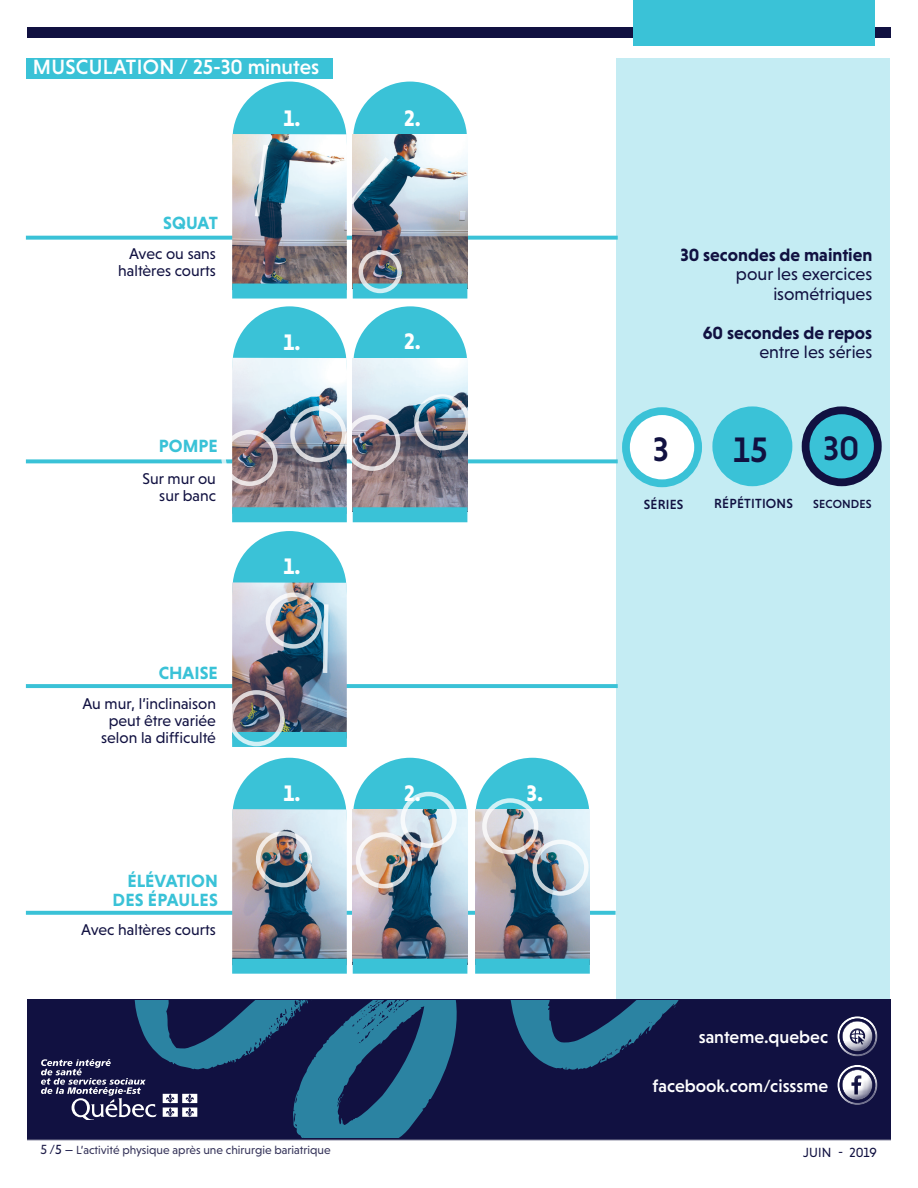
<style>
.page{position:relative;width:918px;height:1188px;background:#fff}
.page>*{position:absolute;margin:0;border:0;box-sizing:border-box;transform-origin:0 0}
.t1{font:500 36px "Niveau Grotesk";color:#111141}
.t2{font:500 34.5px "Niveau Grotesk";color:#111141}
.t3{font:700 22.95px "Niveau Grotesk";color:#fff}
.t4{font:500 21px "Niveau Grotesk";letter-spacing:.005em;color:#fff}
.t5{font:18px/19.5px "Niveau Grotesk";color:#111141;text-align:right}
.t6{font:700 18px "Niveau Grotesk";color:#111141}
.t7{font:700 18px/19.5px "Niveau Grotesk";color:#3ac2d7;text-align:right}
.t8{font:500 18px "Niveau Grotesk";color:#fff}
.t9{font:15.9px/17.2px "Niveau Grotesk";color:#111141;text-align:right}
.t10{font:500 13.5px "Niveau Grotesk";letter-spacing:.015em;color:#111141}
.t11{font:13.5px "Niveau Grotesk";letter-spacing:.005em;color:#111141}
.t12{font:12px "Niveau Grotesk";color:#353359}
.t13{font:500 12px "Niveau Grotesk";letter-spacing:.015em;color:#111141}
.s1{font-size:13.5px;color:#24224c}
.s2{font-size:13.5px;color:#111141}
.s3{color:#111141}
</style>
<div class="page">
<hr style="left:27px;top:1139px;width:864px;height:1px;background:#111141">
<div style="left:617px;top:58px;width:273px;height:941px;background:#c4ecf3"></div>
<div style="left:716px;top:410px;width:72px;height:72px;background:#3ac2d7;border-radius:50%"></div>
<div style="left:712px;top:406px;width:80px;height:80px;border:8px solid #3ac2d7;border-radius:50%"></div>
<div style="left:27px;top:27px;width:864px;height:11px;background:#111141"></div>
<div style="left:633px;top:0;width:242px;height:46px;background:#3ac2d7"></div>
<div style="left:26px;top:58px;width:307px;height:21px;background:#3ac2d7"></div>
<svg style="left:26px;top:236px;width:592px;height:4px"></svg>
<svg style="left:26px;top:459px;width:592px;height:4px"></svg>
<svg style="left:26px;top:911px;width:590px;height:4px"></svg>
<svg style="left:26px;top:684px;width:592px;height:4px;background:#3ec3d7"></svg>
<div style="left:233px;top:82px;width:113px;height:114px;background:#3ac2d7;border-radius:50%"></div>
<div style="left:353px;top:82px;width:114px;height:114px;background:#3ac2d7;border-radius:50%"></div>
<img style="left:232px;top:134px;width:115px;height:150px">
<img style="left:353px;top:134px;width:114px;height:150px">
<div style="left:353px;top:284px;width:114px;height:15px;background:#3ac2d7"></div>
<div style="left:232px;top:284px;width:115px;height:15px;background:#3ac2d7"></div>
<div style="left:233px;top:306px;width:114px;height:115px;background:#3ac2d7;border-radius:50%"></div>
<div style="left:353px;top:306px;width:114px;height:115px;background:#3ac2d7;border-radius:50%"></div>
<img style="left:232px;top:358px;width:115px;height:149px">
<img style="left:353px;top:358px;width:114px;height:149px">
<div style="left:353px;top:507px;width:114px;height:15px;background:#3ac2d7"></div>
<div style="left:232px;top:507px;width:115px;height:15px;background:#3ac2d7"></div>
<div style="left:233px;top:758px;width:113px;height:114px;background:#3ac2d7;border-radius:50%"></div>
<div style="left:353px;top:758px;width:114px;height:114px;background:#3ac2d7;border-radius:50%"></div>
<div style="left:476px;top:758px;width:113px;height:114px;background:#3ac2d7;border-radius:50%"></div>
<img style="left:232px;top:809px;width:115px;height:150px">
<img style="left:353px;top:809px;width:114px;height:150px">
<img style="left:475px;top:809px;width:115px;height:150px">
<div style="left:353px;top:959px;width:114px;height:15px;background:#3ac2d7"></div>
<div style="left:475px;top:959px;width:115px;height:15px;background:#3ac2d7"></div>
<div style="left:232px;top:959px;width:115px;height:15px;background:#3ac2d7"></div>
<div style="left:233px;top:531px;width:113px;height:115px;background:#3ac2d7;border-radius:50%"></div>
<img style="left:232px;top:582px;width:115px;height:150px">
<div style="left:232px;top:732px;width:115px;height:15px;background:#3ac2d7"></div>
<div style="left:482px;top:798px;width:56px;height:56px;border:4px solid #fff;border-radius:50%"></div>
<div style="left:532px;top:840px;width:57px;height:56px;border:4px solid #fff;border-radius:50%"></div>
<div style="left:401px;top:792px;width:56px;height:56px;border:4px solid #fff;border-radius:50%"></div>
<div style="left:356px;top:832px;width:56px;height:56px;border:4px solid #fff;border-radius:50%"></div>
<div style="left:256px;top:831px;width:56px;height:56px;border:4px solid #fff;border-radius:50%"></div>
<div style="left:266px;top:592px;width:56px;height:57px;border:4px solid #fff;border-radius:50%"></div>
<div style="left:290px;top:406px;width:56px;height:56px;border:4px solid #fff;border-radius:50%"></div>
<div style="left:414px;top:394px;width:56px;height:56px;border:4px solid #fff;border-radius:50%"></div>
<div style="left:359px;top:250px;width:43px;height:43px;border:4px solid #fff;border-radius:50%"></div>
<div style="left:344px;top:415px;width:56px;height:56px;border:4px solid #fff;border-radius:50%"></div>
<div style="left:221px;top:430px;width:57px;height:56px;border:4px solid #fff;border-radius:50%"></div>
<div style="left:228px;top:690px;width:57px;height:56px;border:4px solid #fff;border-radius:50%"></div>
<svg style="left:321px;top:603px;width:9px;height:71px"></svg>
<svg style="left:352px;top:156px;width:39px;height:50px;background:#7a96a4"></svg>
<svg style="left:253px;top:143px;width:16px;height:75px"></svg>
<div style="left:27px;top:999px;width:864px;height:139px;background:#111141"></div>
<svg style="left:134px;top:1000px;width:545px;height:137px"></svg>
<svg style="left:263px;top:1036px;width:8px;height:8px"></svg>
<svg style="left:339px;top:1094px;width:5px;height:9px"></svg>
<svg style="left:41px;top:1059px;width:116px;height:61px"></svg>
<svg style="left:163px;top:1094px;width:34px;height:23px"></svg>
<div style="left:835px;top:1014px;width:44px;height:32px;background:#fff;opacity:.3"></div>
<div style="left:835px;top:1022px;width:44px;height:35px;background:#111141;opacity:.6"></div>
<div style="left:835px;top:1062px;width:44px;height:33px;background:#fff;opacity:.3"></div>
<div style="left:835px;top:1071px;width:44px;height:35px;background:#111141;opacity:.6"></div>
<div style="left:626px;top:411px;width:72px;height:72px;background:#fff;border-radius:50%"></div>
<div style="left:622px;top:407px;width:80px;height:80px;border:8px solid #3ac2d7;border-radius:50%"></div>
<div style="left:806px;top:410px;width:72px;height:72px;background:#3ac2d7;border-radius:50%"></div>
<div style="left:802px;top:406px;width:80px;height:80px;border:8px solid #111141;border-radius:50%"></div>
<h3 class="t4" style="left:33px;top:55px;width:288px">MUSCULATION / 25-30 minutes</h3>
<h3 class="t3" style="left:283px;top:105px;width:18px">1.</h3>
<h3 class="t3" style="left:404px;top:105px;width:18px">2.</h3>
<p class="t7" style="left:163px;top:213px;width:56px">SQUAT</p>
<p class="t9" style="left:118px;top:245px;width:99px">Avec ou sans haltères courts</p>
<p class="t7" style="left:159px;top:436px;width:60px">POMPE</p>
<p class="t9" style="left:143px;top:470px;width:75px">Sur mur ou sur banc</p>
<p class="t7" style="left:159px;top:663px;width:61px">CHAISE</p>
<p class="t9" style="left:82px;top:694px;width:135px">Au mur, l’inclinaison peut être variée selon la difficulté</p>
<p class="t7" style="left:113px;top:871px;width:107px">ÉLÉVATION<br>DES ÉPAULES</p>
<p class="t9" style="left:81px;top:921px;width:136px">Avec haltères courts</p>
<h3 class="t3" style="left:283px;top:329px;width:18px">1.</h3>
<h3 class="t3" style="left:404px;top:328px;width:18px">2.</h3>
<h3 class="t3" style="left:283px;top:553px;width:18px">1.</h3>
<h3 class="t3" style="left:283px;top:780px;width:18px">1.</h3>
<h3 class="t3" style="left:404px;top:780px;width:18px">2.</h3>
<h3 class="t3" style="left:527px;top:780px;width:18px">3.</h3>
<p class="t12" style="left:40px;top:1143px;width:292px"><span class="s1">5</span> <span class="s2">/5</span> <span class="s3">—</span> L’activité physique après une chirurgie bariatrique</p>
<p class="t6" style="left:680px;top:244px;width:193px">30 secondes de maintien</p>
<p class="t5" style="left:736px;top:264px;width:138px">pour les exercices isométriques</p>
<p class="t6" style="left:703px;top:322px;width:171px">60 secondes de repos</p>
<p class="t5" style="left:759px;top:342px;width:115px">entre les séries</p>
<h2 class="t2" style="left:653px;top:430px;width:18px">3</h2>
<p class="t10" style="left:644px;top:496px;width:41px">SÉRIES</p>
<h1 class="t1" style="left:733px;top:429px;width:36px">15</h1>
<p class="t10" style="left:714px;top:496px;width:80px">RÉPÉTITIONS</p>
<h2 class="t2" style="left:823px;top:429px;width:38px">30</h2>
<p class="t13" style="left:813px;top:497px;width:60px">SECONDES</p>
<p class="t8" style="left:699px;top:1026px;width:131px">santeme.quebec</p>
<p class="t8" style="left:653px;top:1075px;width:177px">facebook.com/cisssme</p>
<p class="t11" style="left:803px;top:1145px;width:75px">JUIN - 2019</p>
</div>
